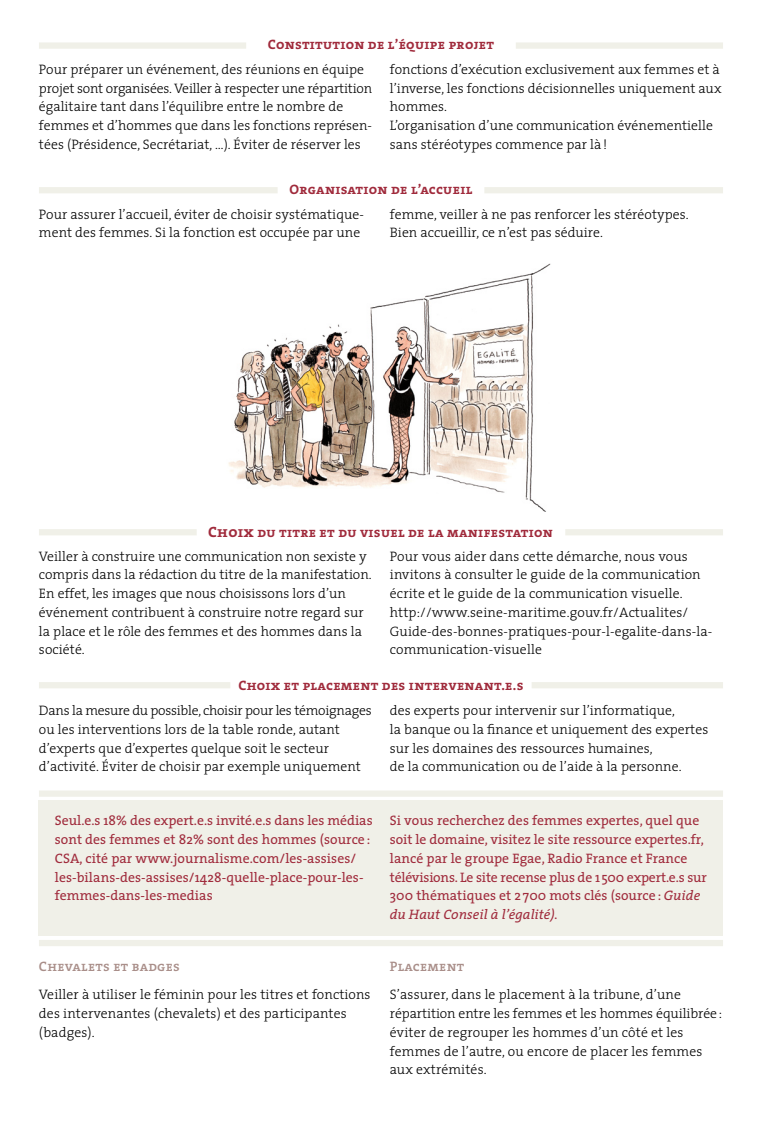
<style>
.page{position:relative;width:762px;height:1134px;background:#fff}
.page>*{position:absolute;margin:0;border:0;box-sizing:border-box;transform-origin:0 0}
.t1{font:300 13.75px/18.8px "The Serif";letter-spacing:.005em;color:#000}
.t2{font:13.75px/18.8px "The Serif";letter-spacing:.005em;color:#a02b3c}
.t3{font:13.75px "The Serif Bold Caps";letter-spacing:.02em;color:#a02b3c}
.t4{font:13.75px "The Serif Semi Bold Caps";letter-spacing:.02em;color:#a98e89}
.s1{font-size:15px}
.s2{font-style:italic}
</style>
<div class="page">
<div style="left:39px;top:800px;width:684px;height:136px;background:#f0f0e8"></div>
<div style="left:39px;top:790px;width:684px;height:7px;background:#f0f0e8"></div>
<div style="left:39px;top:940px;width:684px;height:6px;background:#f0f0e8"></div>
<div style="left:39px;top:682px;width:191px;height:6px;background:#f0f0e8"></div>
<div style="left:531px;top:682px;width:192px;height:6px;background:#f0f0e8"></div>
<img style="left:228px;top:263px;width:323px;height:249px">
<div style="left:39px;top:42px;width:207px;height:7px;background:#f0f0e8"></div>
<div style="left:39px;top:187px;width:239px;height:6px;background:#f0f0e8"></div>
<div style="left:484px;top:187px;width:239px;height:6px;background:#f0f0e8"></div>
<div style="left:39px;top:529px;width:158px;height:6px;background:#f0f0e8"></div>
<div style="left:516px;top:42px;width:207px;height:7px;background:#f0f0e8"></div>
<div style="left:565px;top:529px;width:158px;height:6px;background:#f0f0e8"></div>
<p class="t3" style="left:268px;top:33px;width:228px">Constitution de l’équipe projet</p>
<p class="t1" style="left:390px;top:59px;width:333px">fonctions d’exécution exclusivement aux femmes et à l’inverse, les fonctions décisionnelles uniquement aux hommes.<br>L’organisation d’une communication événementielle sans stéréotypes commence par là !</p>
<p class="t3" style="left:290px;top:178px;width:184px">Organisation de l’accueil</p>
<p class="t1" style="left:39px;top:59px;width:335px">Pour préparer un événement, des réunions en équipe projet sont organisées. Veiller à respecter une répartition égalitaire tant dans l’équilibre entre le nombre de femmes et d’hommes que dans les fonctions représen&shy;tées (Présidence, Secrétariat, …). Éviter de réserver les</p>
<p class="t1" style="left:39px;top:204px;width:326px">Pour assurer l’accueil, éviter de choisir systématique&shy;ment des femmes. Si la fonction est occupée par une</p>
<p class="t1" style="left:390px;top:204px;width:300px">femme, veiller à ne pas renforcer les stéréotypes.<br>Bien accueillir, ce n’est pas séduire.</p>
<p class="t3" style="left:208px;top:521px;width:346px"><span class="s1">Choix</span> du titre et du visuel de la manifestation</p>
<p class="t1" style="left:39px;top:546px;width:334px">Veiller à construire une communication non sexiste y compris dans la rédaction du titre de la manifestation.<br>En effet, les images que nous choisissons lors d’un événement contribuent à construire notre regard sur la place et le rôle des femmes et des hommes dans la société.</p>
<p class="t1" style="left:390px;top:546px;width:324px">Pour vous aider dans cette démarche, nous vous invitons à consulter le guide de la communication écrite et le guide de la communication visuelle. http://www.seine-maritime.gouv.fr/Actualites/ Guide-des-bonnes-pratiques-pour-l-egalite-dans-la&shy;communication-visuelle</p>
<p class="t3" style="left:238px;top:674px;width:287px">Choix et placement des intervenant.e.s</p>
<p class="t1" style="left:39px;top:701px;width:334px">Dans la mesure du possible, choisir pour les témoignages ou les interventions lors de la table ronde, autant d’experts que d’expertes quelque soit le secteur d’activité. Éviter de choisir par exemple uniquement</p>
<p class="t1" style="left:390px;top:701px;width:320px">des experts pour intervenir sur l’informatique,<br>la banque ou la finance et uniquement des expertes sur les domaines des ressources humaines,<br>de la communication ou de l’aide à la personne.</p>
<p class="t2" style="left:55px;top:811px;width:319px">Seul.e.s 18% des expert.e.s invité.e.s dans les médias sont des femmes et 82% sont des hommes (source :<br>CSA, cité par www.journalisme.com/les-assises/ les-bilans-des-assises/1428-quelle-place-pour-les&shy;femmes-dans-les-medias</p>
<p class="t2" style="left:390px;top:811px;width:318px">Si vous recherchez des femmes expertes, quel que soit le domaine, visitez le site ressource expertes.fr, lancé par le groupe Egae, Radio France et France télévisions. Le site recense plus de 1500 expert.e.s sur 300 thématiques et 2 700 mots clés (source : <span class="s2">Guide du Haut Conseil à l’égalité).</span></p>
<p class="t4" style="left:39px;top:955px;width:142px">Chevalets et badges</p>
<p class="t1" style="left:39px;top:985px;width:333px">Veiller à utiliser le féminin pour les titres et fonctions des intervenantes (chevalets) et des participantes (badges).</p>
<p class="t4" style="left:390px;top:955px;width:76px">Placement</p>
<p class="t1" style="left:390px;top:985px;width:334px">S’assurer, dans le placement à la tribune, d’une répartition entre les femmes et les hommes équilibrée: éviter de regrouper les hommes d’un côté et les femmes de l’autre, ou encore de placer les femmes aux extrémités.</p>
</div>
